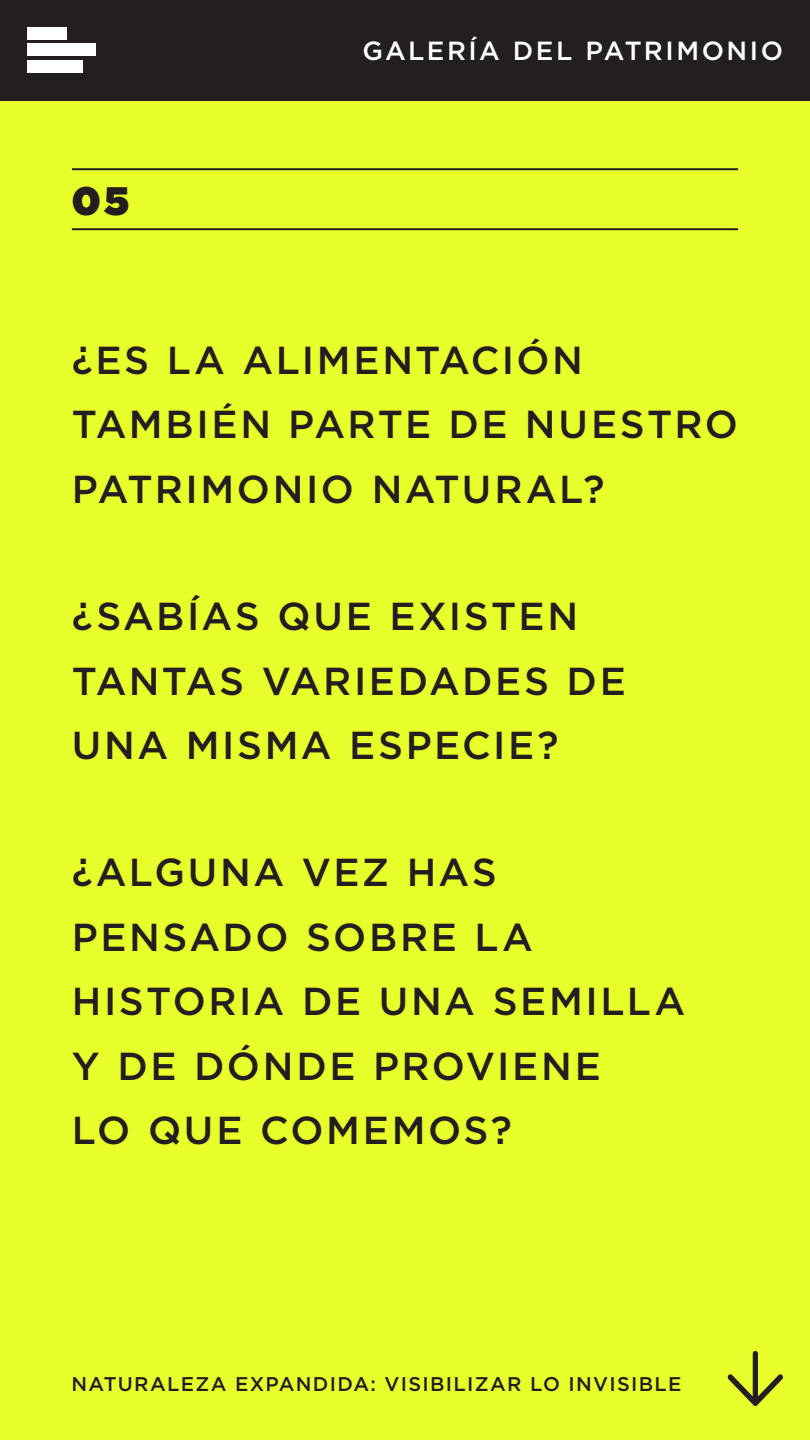
<style>
.page{position:relative;width:810px;height:1440px;background:#fff}
.page>*{position:absolute;margin:0;border:0;box-sizing:border-box;transform-origin:0 0}
.t1{font:900 39.75px "Gotham";color:#231f20}
.t2{font:500 39px/64.5px "Gotham";letter-spacing:.065em;color:#231f20}
.t3{font:500 26.25px "Gotham";letter-spacing:.095em;color:#fff}
.t4{font:500 19.88px "Gotham";letter-spacing:.065em;color:#231f20}
</style>
<div class="page">
<div style="left:0;top:0;width:810px;height:101px;background:#231f20"></div>
<div style="left:27px;top:27px;width:39px;height:12px;background:#fff"></div>
<div style="left:27px;top:44px;width:68px;height:12px;background:#fff"></div>
<div style="left:27px;top:60px;width:55px;height:13px;background:#fff"></div>
<div style="left:0;top:101px;width:810px;height:1339px;background:#e9ff2c"></div>
<hr style="left:72px;top:168px;width:666px;height:2px;background:#231f20">
<hr style="left:72px;top:228px;width:666px;height:2px;background:#231f20">
<svg style="left:727px;top:1351px;width:56px;height:55px"></svg>
<p class="t1" style="left:72px;top:172px;width:59px">05</p>
<p class="t3" style="left:362px;top:33px;width:422px">GALERÍA DEL PATRIMONIO</p>
<p class="t2" style="left:72px;top:327px;width:668px">¿ES LA ALIMENTACIÓN<br>TAMBIÉN PARTE DE NUESTRO<br>PATRIMONIO NATURAL?</p>
<p class="t2" style="left:72px;top:583px;width:555px">¿SABÍAS QUE EXISTEN<br>TANTAS VARIEDADES DE<br>UNA MISMA ESPECIE?</p>
<p class="t2" style="left:72px;top:840px;width:615px">¿ALGUNA VEZ HAS<br>PENSADO SOBRE LA<br>HISTORIA DE UNA SEMILLA<br>Y DE DÓNDE PROVIENE<br>LO QUE COMEMOS?</p>
<p class="t4" style="left:71px;top:1371px;width:612px">NATURALEZA EXPANDIDA: VISIBILIZAR LO INVISIBLE</p>
</div>
